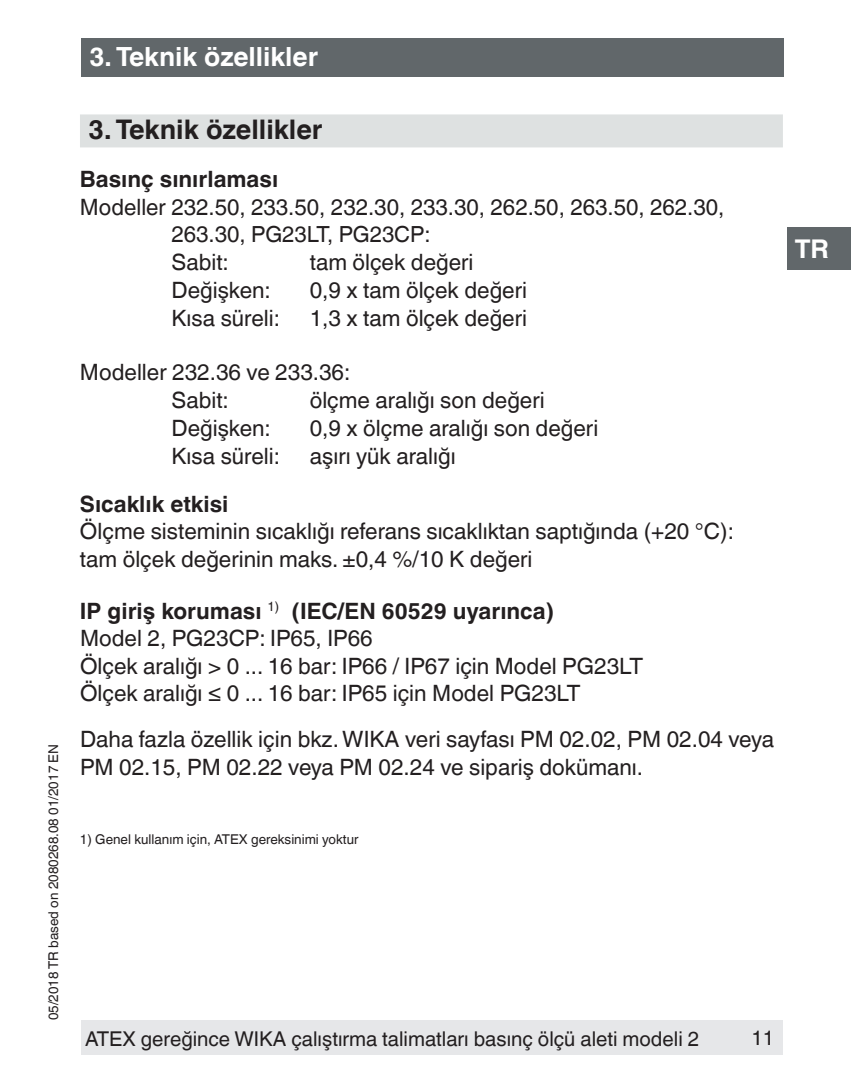
<style>
.page{position:relative;width:851px;height:1080px;background:#fff}
.page>*{position:absolute;margin:0;border:0;box-sizing:border-box;transform-origin:0 0}
.t1{font:700 27px "Helvetica World";color:#231f20}
.t2{font:700 26.4px "Helvetica World";color:#fff}
.t3{font:700 25.8px "Helvetica World";color:#fff}
.t4{font:22.5px/27.6px "Helvetica World";color:#231f20}
.t5{font:700 22.5px "Helvetica World";color:#231f20}
.t6{font:22.2px "Helvetica World";color:#231f20}
.t7{font:20.4px "Helvetica World";color:#231f20}
.t8{font:13.5px "Helvetica World";color:#231f20}
.s1{font-size:22.5px}
.s2{font-weight:700}
</style>
<div class="page">
<div style="left:787px;top:227px;width:63px;height:43px;background:#61676a"></div>
<div style="left:81px;top:38px;width:702px;height:39px;background:#61676a"></div>
<div style="left:81px;top:1020px;width:701px;height:34px;background:#e6e7e9"></div>
<div style="left:80px;top:114px;width:702px;height:33px;background:#dee1e1"></div>
<p class="t8" style="left:45px;top:1020px;width:278px;rotate:-90deg">05/2018 TR based on 2080268.08 01/2017 EN</p>
<p class="t2" style="left:89px;top:41px;width:230px">3. Teknik özellikler</p>
<p class="t1" style="left:88px;top:113px;width:235px">3. Teknik özellikler</p>
<p class="t5" style="left:80px;top:166px;width:200px">Basınç sınırlaması</p>
<p class="t4" style="left:80px;top:193px;width:646px">Modeller 232.50, 233.50, 232.30, 233.30, 262.50, 263.50, 262.30,</p>
<p class="t6" style="left:171px;top:222px;width:261px"><span class="s1">263.30,</span> PG23LT, PG23CP:</p>
<p class="t4" style="left:171px;top:249px;width:59px">Sabit:</p>
<p class="t4" style="left:310px;top:249px;width:165px">tam ölçek değeri</p>
<p class="t4" style="left:171px;top:277px;width:101px">Değişken:</p>
<p class="t4" style="left:310px;top:277px;width:219px">0,9 x tam ölçek değeri</p>
<p class="t4" style="left:171px;top:304px;width:110px">Kısa süreli:</p>
<p class="t4" style="left:310px;top:304px;width:219px">1,3 x tam ölçek değeri</p>
<p class="t4" style="left:171px;top:358px;width:180px;text-indent:-91px">Modeller 232.36 ve 233.36:<br>Sabit:</p>
<p class="t4" style="left:310px;top:387px;width:236px">ölçme aralığı son değeri</p>
<p class="t4" style="left:171px;top:415px;width:101px">Değişken:</p>
<p class="t4" style="left:310px;top:415px;width:290px">0,9 x ölçme aralığı son değeri</p>
<p class="t4" style="left:171px;top:442px;width:110px">Kısa süreli:</p>
<p class="t4" style="left:310px;top:442px;width:147px">aşırı yük aralığı</p>
<p class="t5" style="left:80px;top:491px;width:150px">Sıcaklık etkisi</p>
<p class="t4" style="left:80px;top:518px;width:655px">Ölçme sisteminin sıcaklığı referans sıcaklıktan saptığında (+20 °C): tam ölçek değerinin maks. ±0,4 %/10 K değeri</p>
<p class="t4" style="left:80px;top:597px;width:564px"><span class="s2">IP giriş koruması</span> <sup>1)</sup> <span class="s2">(IEC/EN 60529 uyarınca)<br></span>Model 2, PG23CP: IP65, IP66<br>Ölçek aralığı &gt; 0 ... 16 bar: IP66 / IP67 için Model PG23LT Ölçek aralığı ≤ 0 ... 16 bar: IP65 için Model PG23LT</p>
<p class="t4" style="left:80px;top:725px;width:695px">Daha fazla özellik için bkz. WIKA veri sayfası PM 02.02, PM 02.04 veya<br>PM 02.15, PM 02.22 veya PM 02.24 ve sipariş dokümanı.</p>
<p class="t3" style="left:794px;top:234px;width:36px">TR</p>
<p class="t8" style="left:80px;top:832px;width:280px">1) Genel kullanım için, ATEX gereksinimi yoktur</p>
<p class="t7" style="left:85px;top:1027px;width:615px">ATEX gereğince WIKA çalıştırma talimatları basınç ölçü aleti modeli 2</p>
<p class="t7" style="left:751px;top:1026px;width:24px">11</p>
</div>
